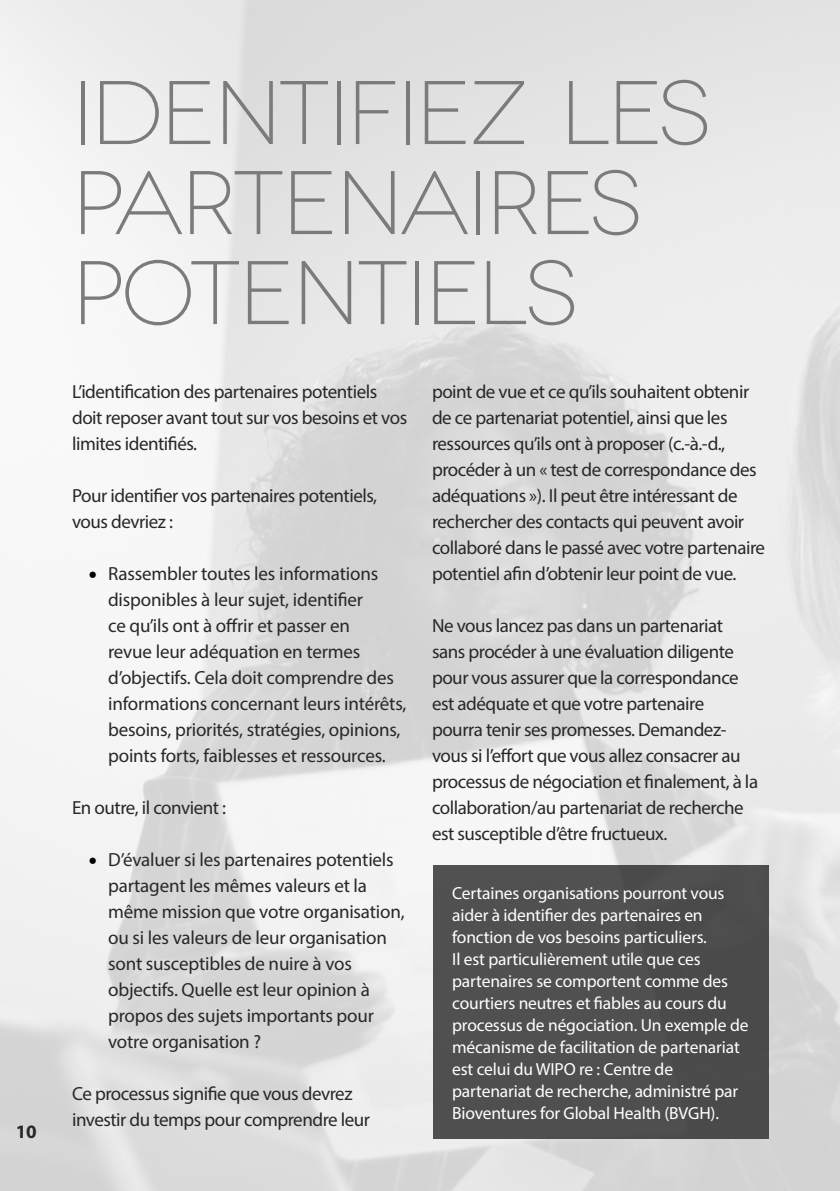
<style>
.page{position:relative;width:840px;height:1191px;background:#fff}
.page>*{position:absolute;margin:0;border:0;box-sizing:border-box;transform-origin:0 0}
.t1{font:300 expanded 90px/90px "Novecento";letter-spacing:-.03em;color:#7b7b7b}
.t2{font:19px/26px "Myriad Pro";letter-spacing:-.025em;color:#282828}
.t3{font:700 19px "Myriad Pro";color:#282828}
.t4{font:17.6px/22px "Myriad Pro";letter-spacing:-.01em;color:#fff}
.s1{font-family:"Minion Pro";font-size:24px;color:#000}
</style>
<div class="page">
<img style="left:0;top:0;width:839px;height:1191px">
<div style="left:433px;top:865px;width:335px;height:274px;background:#4f4f4f"></div>
<p class="t3" style="left:16px;top:1119px;width:22px">10</p>
<h1 class="t1" style="left:72px;top:68px;width:640px">IDENTIFIEZ LES<br>PARTENAIRES<br>POTENTIELS</h1>
<p class="t2" style="left:72px;top:378px;width:336px">L’identification des partenaires potentiels doit reposer avant tout sur vos besoins et vos limites identifiés.</p>
<p class="t2" style="left:72px;top:482px;width:306px">Pour identifier vos partenaires potentiels, vous devriez :</p>
<p class="t2" style="left:108px;top:560px;width:299px;text-indent:-20px"><span class="s1">•</span> Rassembler toutes les informations disponibles à leur sujet, identifier<br>ce qu’ils ont à offrir et passer en<br>revue leur adéquation en termes d’objectifs. Cela doit comprendre des informations concernant leurs intérêts, besoins, priorités, stratégies, opinions, points forts, faiblesses et ressources.</p>
<p class="t2" style="left:72px;top:794px;width:155px">En outre, il convient :</p>
<p class="t2" style="left:108px;top:846px;width:298px;text-indent:-20px"><span class="s1">•</span> D’évaluer si les partenaires potentiels partagent les mêmes valeurs et la même mission que votre organisation, ou si les valeurs de leur organisation sont susceptibles de nuire à vos objectifs. Quelle est leur opinion à propos des sujets importants pour votre organisation ?</p>
<p class="t2" style="left:72px;top:1080px;width:299px">Ce processus signifie que vous devrez investir du temps pour comprendre leur</p>
<p class="t2" style="left:432px;top:378px;width:334px">point de vue et ce qu’ils souhaitent obtenir de ce partenariat potentiel, ainsi que les ressources qu’ils ont à proposer (c.-à.-d., procéder à un « test de correspondance des adéquations »). Il peut être intéressant de rechercher des contacts qui peuvent avoir collaboré dans le passé avec votre partenaire potentiel afin d’obtenir leur point de vue.</p>
<p class="t2" style="left:432px;top:612px;width:327px">Ne vous lancez pas dans un partenariat sans procéder à une évaluation diligente pour vous assurer que la correspondance est adéquate et que votre partenaire pourra tenir ses promesses. Demandez&shy;vous si l’effort que vous allez consacrer au processus de négociation et finalement, à la collaboration/au partenariat de recherche est susceptible d’être fructueux.</p>
<p class="t4" style="left:452px;top:881px;width:298px">Certaines organisations pourront vous aider à identifier des partenaires en fonction de vos besoins particuliers.<br>Il est particulièrement utile que ces partenaires se comportent comme des courtiers neutres et fiables au cours du processus de négociation. Un exemple de mécanisme de facilitation de partenariat est celui du WIPO re : Centre de partenariat de recherche, administré par Bioventures for Global Health (BVGH).</p>
</div>
